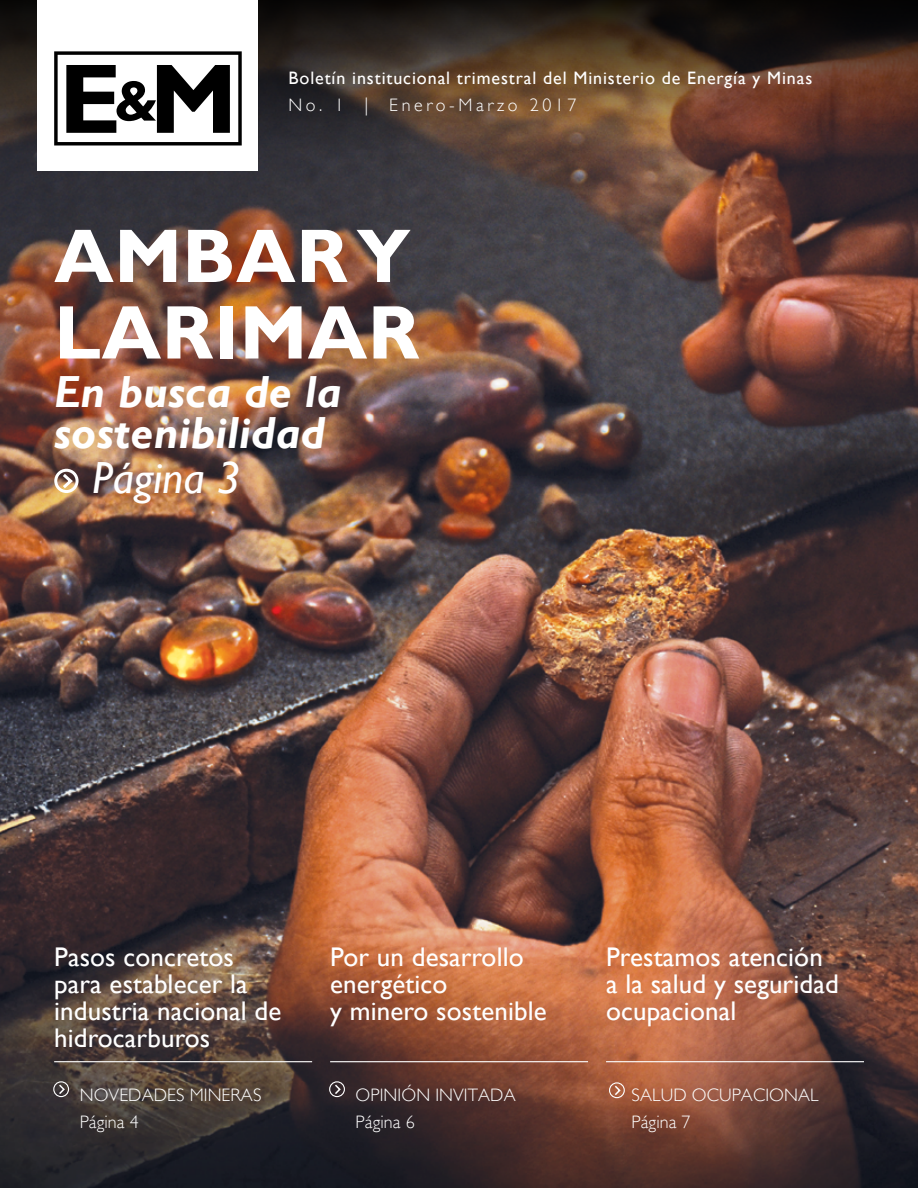
<style>
.page{position:relative;width:918px;height:1188px;background:#fff}
.page>*{position:absolute;margin:0;border:0;box-sizing:border-box;transform-origin:0 0}
.t1{font:700 76.5px/76.5px "Gill Sans";letter-spacing:.005em;color:#fff}
.t2{font:italic 700 45px/42px "Gill Sans";letter-spacing:.005em;color:#fff}
.t3{font:italic 45px "Gill Sans";letter-spacing:.005em;color:#fff}
.t4{font:27px/27px "Gill Sans";letter-spacing:.005em;color:#fff}
.t5{font:300 18px/27px "Gill Sans";letter-spacing:.005em;color:#fff}
.t6{font:18px "Gill Sans";letter-spacing:.05em;color:#fff}
.t7{font:300 18px "Gill Sans";letter-spacing:.2em;color:#fff}
</style>
<div class="page">
<img style="left:0;top:309px;width:918px;height:365px">
<img style="left:0;top:0;width:918px;height:309px">
<img style="left:0;top:674px;width:918px;height:514px">
<hr style="left:54px;top:1061px;width:258px;height:1px;background:#fff">
<hr style="left:330px;top:1061px;width:258px;height:1px;background:#fff">
<hr style="left:606px;top:1061px;width:258px;height:1px;background:#fff">
<div style="left:53px;top:1081px;width:16px;height:16px;border:1px solid #fff;border-radius:50%"></div>
<svg style="left:54px;top:1083px;width:13px;height:37px"></svg>
<div style="left:54px;top:469px;width:25px;height:24px;border:3px solid #fff;border-radius:50%"></div>
<svg style="left:60px;top:471px;width:15px;height:20px"></svg>
<div style="left:329px;top:1081px;width:16px;height:16px;border:1px solid #fff;border-radius:50%"></div>
<svg style="left:333px;top:1083px;width:9px;height:13px"></svg>
<div style="left:609px;top:1082px;width:16px;height:16px;border:1px solid #fff;border-radius:50%"></div>
<svg style="left:613px;top:1084px;width:9px;height:13px"></svg>
<div style="left:38px;top:0;width:220px;height:171px;background:#fff"></div>
<svg style="left:54px;top:51px;width:188px;height:95px"></svg>
<p class="t6" style="left:288px;top:68px;width:525px">Boletín institucional trimestral del Ministerio de Energía y Minas</p>
<p class="t7" style="left:288px;top:95px;width:290px">No. 1 | Enero-Marzo 2017</p>
<h1 class="t1" style="left:54px;top:220px;width:367px">AMBAR Y<br>LARIMAR</h1>
<h2 class="t2" style="left:54px;top:372px;width:289px">En busca de la sostenibilidad</h2>
<h2 class="t3" style="left:92px;top:452px;width:150px">Página 3</h2>
<p class="t4" style="left:54px;top:944px;width:229px">Pasos concretos para establecer la industria nacional de hidrocarburos</p>
<p class="t5" style="left:80px;top:1081px;width:183px">NOVEDADES MINERAS<br>Página 4</p>
<p class="t4" style="left:330px;top:944px;width:218px">Por un desarrollo energético<br>y minero sostenible</p>
<p class="t5" style="left:356px;top:1081px;width:162px">OPINIÓN INVITADA<br>Página 6</p>
<p class="t4" style="left:606px;top:944px;width:234px">Prestamos atención a la salud y seguridad ocupacional</p>
<p class="t5" style="left:632px;top:1081px;width:189px">SALUD OCUPACIONAL<br>Página 7</p>
</div>
